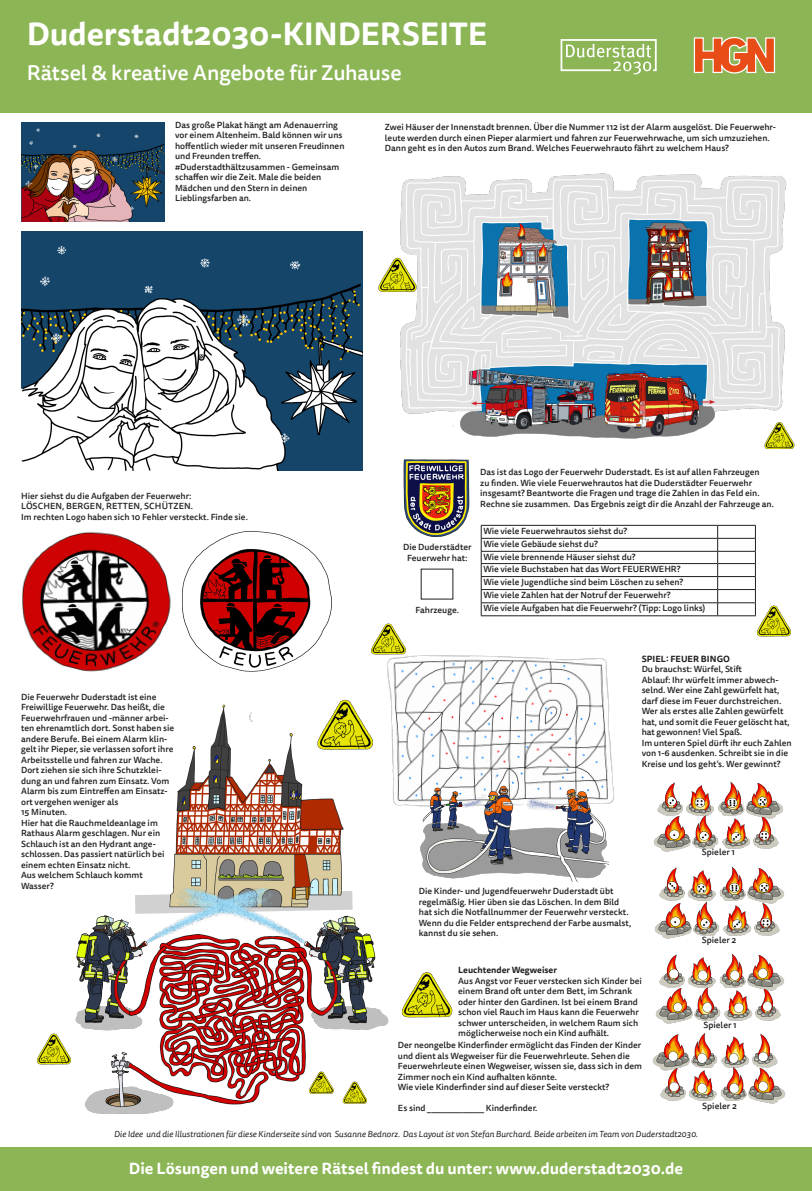
<style>
.page{position:relative;width:812px;height:1191px;background:#fff}
.page>*{position:absolute;margin:0;border:0;box-sizing:border-box;transform-origin:0 0}
.t1{font:700 31.5px "Tisa Sans Pro";letter-spacing:-.005em;color:#fff}
.t2{font:500 21px "Tisa Sans Pro";letter-spacing:-.005em;color:#fff}
.t3{font:700 15.75px "Tisa Sans Pro";color:#fff}
.t4{font:500 8.75px/10.5px "Tisa Sans Pro";color:#231f20}
.t5{font:italic 8.75px "Tisa Sans Pro";color:#231f20}
.t6{font:700 8.75px "Tisa Sans Pro";color:#231f20}
</style>
<div class="page">
<div style="left:0;top:0;width:811px;height:113px;background:#8cb555"></div>
<div style="left:0;top:1147px;width:811px;height:44px;background:#8cb555"></div>
<svg style="left:693px;top:36px;width:82px;height:38px"></svg>
<svg style="left:560px;top:39px;width:96px;height:35px"></svg>
<img style="left:387px;top:655px;width:227px;height:152px">
<img style="left:403px;top:459px;width:67px;height:78px">
<img style="left:173px;top:704px;width:171px;height:184px">
<img style="left:654px;top:905px;width:126px;height:34px">
<img style="left:401px;top:972px;width:52px;height:46px">
<img style="left:420px;top:748px;width:188px;height:133px">
<img style="left:185px;top:531px;width:147px;height:141px">
<img style="left:22px;top:532px;width:163px;height:140px">
<img style="left:21px;top:122px;width:144px;height:99px">
<img style="left:21px;top:231px;width:341px;height:239px">
<img style="left:371px;top:623px;width:37px;height:36px">
<img style="left:36px;top:1033px;width:32px;height:32px">
<img style="left:667px;top:913px;width:16px;height:13px">
<img style="left:697px;top:915px;width:14px;height:16px">
<img style="left:731px;top:916px;width:14px;height:16px">
<img style="left:659px;top:866px;width:126px;height:39px">
<img style="left:727px;top:882px;width:13px;height:16px">
<img style="left:694px;top:882px;width:14px;height:13px">
<img style="left:663px;top:878px;width:14px;height:15px">
<img style="left:653px;top:819px;width:126px;height:33px">
<img style="left:666px;top:826px;width:16px;height:13px">
<img style="left:696px;top:828px;width:13px;height:16px">
<img style="left:729px;top:829px;width:14px;height:16px">
<img style="left:657px;top:781px;width:126px;height:38px">
<img style="left:725px;top:797px;width:14px;height:15px">
<img style="left:655px;top:991px;width:126px;height:31px">
<img style="left:659px;top:953px;width:126px;height:38px">
<img style="left:757px;top:827px;width:14px;height:16px">
<img style="left:754px;top:795px;width:14px;height:13px">
<img style="left:759px;top:914px;width:14px;height:15px">
<img style="left:756px;top:881px;width:14px;height:13px">
<img style="left:693px;top:794px;width:14px;height:15px">
<img style="left:663px;top:793px;width:14px;height:16px">
<img style="left:664px;top:961px;width:18px;height:21px">
<img style="left:693px;top:962px;width:19px;height:22px">
<img style="left:724px;top:962px;width:19px;height:22px">
<img style="left:753px;top:960px;width:19px;height:22px">
<img style="left:668px;top:996px;width:18px;height:19px">
<img style="left:697px;top:995px;width:19px;height:21px">
<img style="left:729px;top:995px;width:19px;height:22px">
<img style="left:757px;top:993px;width:19px;height:22px">
<img style="left:660px;top:1071px;width:126px;height:33px">
<img style="left:652px;top:1022px;width:126px;height:49px">
<img style="left:753px;top:1044px;width:19px;height:22px">
<img style="left:723px;top:1045px;width:19px;height:22px">
<img style="left:691px;top:1045px;width:19px;height:22px">
<img style="left:663px;top:1043px;width:19px;height:22px">
<img style="left:753px;top:1073px;width:19px;height:22px">
<img style="left:724px;top:1075px;width:19px;height:22px">
<img style="left:692px;top:1075px;width:19px;height:22px">
<img style="left:664px;top:1074px;width:19px;height:22px">
<img style="left:68px;top:888px;width:321px;height:226px">
<img style="left:311px;top:699px;width:62px;height:57px">
<img style="left:752px;top:602px;width:39px;height:35px">
<img style="left:378px;top:258px;width:18px;height:34px">
<img style="left:764px;top:432px;width:31px;height:18px">
<img style="left:396px;top:173px;width:391px;height:266px">
<hr style="left:480px;top:525px;width:237px;height:1px;background:#231f20">
<hr style="left:717px;top:525px;width:38px;height:1px;background:#231f20">
<hr style="left:480px;top:538px;width:237px;height:1px;background:#231f20">
<hr style="left:717px;top:538px;width:38px;height:1px;background:#231f20">
<hr style="left:480px;top:551px;width:237px;height:1px;background:#231f20">
<hr style="left:717px;top:551px;width:38px;height:1px;background:#231f20">
<hr style="left:480px;top:563px;width:237px;height:1px;background:#231f20">
<hr style="left:717px;top:563px;width:38px;height:1px;background:#231f20">
<hr style="left:480px;top:576px;width:237px;height:1px;background:#231f20">
<hr style="left:717px;top:576px;width:38px;height:1px;background:#231f20">
<hr style="left:480px;top:589px;width:237px;height:1px;background:#231f20">
<hr style="left:717px;top:589px;width:38px;height:1px;background:#231f20">
<hr style="left:480px;top:602px;width:237px;height:1px;background:#231f20">
<svg style="left:480px;top:525px;width:1px;height:90px"></svg>
<hr style="left:717px;top:602px;width:38px;height:1px;background:#231f20">
<svg style="left:717px;top:525px;width:1px;height:90px"></svg>
<svg style="left:754px;top:525px;width:1px;height:90px"></svg>
<hr style="left:480px;top:615px;width:237px;height:1px;background:#231f20">
<hr style="left:717px;top:615px;width:38px;height:1px;background:#231f20">
<img style="left:340px;top:1079px;width:29px;height:27px">
<img style="left:306px;top:1069px;width:29px;height:27px">
<svg style="left:470px;top:401px;width:15px;height:4px"></svg>
<svg style="left:700px;top:400px;width:14px;height:4px"></svg>
<h1 class="t1" style="left:27px;top:10px;width:462px">Duderstadt2030-KINDERSEITE</h1>
<h2 class="t2" style="left:27px;top:58px;width:376px">Rätsel &amp; kreative Angebote für Zuhause</h2>
<p class="t4" style="left:175px;top:120px;width:171px">Das große Plakat hängt am Adenauerring vor einem Altenheim. Bald können wir uns hoffentlich wieder mit unseren Freudinnen und Freunden treffen. #Duderstadthältzusammen - Gemeinsam schaffen wir die Zeit. Male die beiden Mädchen und den Stern in deinen Lieblingsfarben an.</p>
<p class="t4" style="left:385px;top:122px;width:392px">Zwei Häuser der Innenstadt brennen. Über die Nummer 112 ist der Alarm ausgelöst. Die Feuerwehr&shy;leute werden durch einen Pieper alarmiert und fahren zur Feuerwehrwache, um sich umzuziehen.<br>Dann geht es in den Autos zum Brand. Welches Feuerwehrauto fährt zu welchem Haus?</p>
<p class="t4" style="left:21px;top:491px;width:228px">Hier siehst du die Aufgaben der Feuerwehr:<br>LÖSCHEN, BERGEN, RETTEN, SCHÜTZEN.<br>Im rechten Logo haben sich 10 Fehler versteckt. Finde sie.</p>
<p class="t4" style="left:21px;top:691px;width:154px">Die Feuerwehr Duderstadt ist eine<br>Freiwillige Feuerwehr. Das heißt, die<br>Feuerwehrfrauen und -männer arbei&shy;ten ehrenamtlich dort. Sonst haben sie andere Berufe. Bei einem Alarm klin&shy;gelt ihr Pieper, sie verlassen sofort ihre<br>Arbeitsstelle und fahren zur Wache.<br>Dort ziehen sie sich ihre Schutzklei&shy;dung an und fahren zum Einsatz. Vom<br>Alarm bis zum Eintreffen am Einsatz&shy;ort vergehen weniger als<br>15 Minuten.<br>Hier hat die Rauchmeldeanlage im<br>Rathaus Alarm geschlagen. Nur ein<br>Schlauch ist an den Hydrant ange&shy;schlossen. Das passiert natürlich bei einem echten Einsatz nicht.<br>Aus welchem Schlauch kommt<br>Wasser?</p>
<p class="t4" style="left:403px;top:542px;width:70px;text-align:center">Die Duderstädter<br>Feuerwehr hat:</p>
<p class="t4" style="left:415px;top:605px;width:45px">Fahrzeuge.</p>
<p class="t4" style="left:480px;top:467px;width:295px">Das ist das Logo der Feuerwehr Duderstadt. Es ist auf allen Fahrzeugen<br>zu finden. Wie viele Feuerwehrautos hat die Duderstädter Feuerwehr insgesamt? Beantworte die Fragen und trage die Zahlen in das Feld ein.<br>Rechne sie zusammen. Das Ergebnis zeigt dir die Anzahl der Fahrzeuge an.</p>
<p class="t4" style="left:483px;top:524px;width:223px;line-height:12.9px">Wie viele Feuerwehrautos siehst du?<br>Wie viele Gebäude siehst du?<br>Wie viele brennende Häuser siehst du?<br>Wie viele Buchstaben hat das Wort FEUERWEHR?<br>Wie viele Jugendliche sind beim Löschen zu sehen?<br>Wie viele Zahlen hat der Notruf der Feuerwehr?<br>Wie viele Aufgaben hat die Feuerwehr? (Tipp: Logo links)</p>
<p class="t6" style="left:641px;top:652px;width:90px">SPIEL: FEUER BINGO</p>
<p class="t4" style="left:641px;top:664px;width:151px">Du brauchst: Würfel, Stift<br>Ablauf: Ihr würfelt immer abwech&shy;selnd. Wer eine Zahl gewürfelt hat, darf diese im Feuer durchstreichen.<br>Wer als erstes alle Zahlen gewürfelt hat, und somit die Feuer gelöscht hat, hat gewonnen! Viel Spaß.<br>Im unteren Spiel dürft ihr euch Zahlen von 1-6 ausdenken. Schreibt sie in die Kreise und los geht's. Wer gewinnt?</p>
<p class="t4" style="left:701px;top:847px;width:35px">Spieler 1</p>
<p class="t4" style="left:418px;top:886px;width:214px">Die Kinder- und Jugendfeuerwehr Duderstadt übt regelmäßig. Hier üben sie das Löschen. In dem Bild hat sich die Notfallnummer der Feuerwehr versteckt.<br>Wenn du die Felder entsprechend der Farbe ausmalst, kannst du sie sehen.</p>
<p class="t6" style="left:458px;top:963px;width:100px">Leuchtender Wegweiser</p>
<p class="t4" style="left:458px;top:975px;width:185px">Aus Angst vor Feuer verstecken sich Kinder bei einem Brand oft unter dem Bett, im Schrank oder hinter den Gardinen. Ist bei einem Brand schon viel Rauch im Haus kann die Feuerwehr schwer unterscheiden, in welchem Raum sich möglicherweise noch ein Kind aufhält.</p>
<p class="t4" style="left:398px;top:1040px;width:245px">Der neongelbe Kinderfinder ermöglicht das Finden der Kinder und dient als Wegweiser für die Feuerwehrleute. Sehen die Feuerwehrleute einen Wegweiser, wissen sie, dass sich in dem Zimmer noch ein Kind aufhalten könnte.<br>Wie viele Kinderfinder sind auf dieser Seite versteckt?</p>
<p class="t4" style="left:398px;top:1103px;width:141px">Es sind _____________ Kinderfinder.</p>
<p class="t4" style="left:701px;top:934px;width:36px">Spieler 2</p>
<p class="t4" style="left:703px;top:1019px;width:35px">Spieler 1</p>
<p class="t4" style="left:701px;top:1100px;width:36px">Spieler 2</p>
<p class="t5" style="left:114px;top:1128px;width:585px">Die Idee und die Illustrationen für diese Kinderseite sind von Susanne Bednorz. Das Layout ist von Stefan Burchard. Beide arbeiten im Team von Duderstadt2030.</p>
<h3 class="t3" style="left:129px;top:1156px;width:555px">Die Lösungen und weitere Rätsel findest du unter: www.duderstadt2030.de</h3>
</div>
